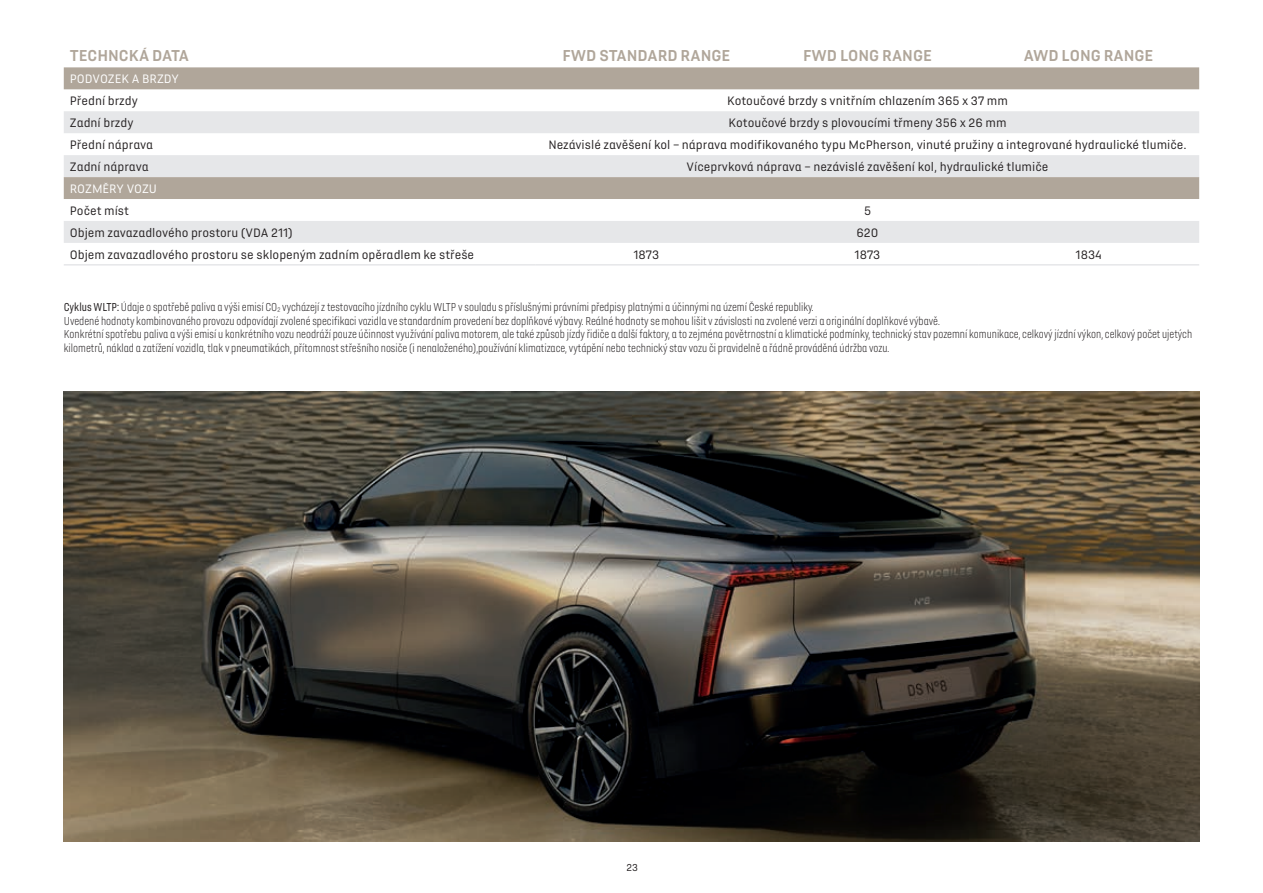
<style>
.page{position:relative;width:1263px;height:893px;background:#fff}
.page>*{position:absolute;margin:0;border:0;box-sizing:border-box;transform-origin:0 0}
.t1{font:700 16.5px "DS Automobiles";color:#b0a69a}
.t2{font:12.75px "DS Automobiles";color:#231f20}
.t3{font:12.75px "DS Automobiles";color:#fff}
.t4{font:300 12px/13.5px "DS Automobiles Condensed";color:#231f20}
.t5{font:10.5px "DS Automobiles";color:#231f20}
.s1{font-weight:400}
</style>
<div class="page">
<svg style="left:64px;top:67px;width:1135px;height:23px;fill:#b0a69a"></svg>
<svg style="left:64px;top:111px;width:1135px;height:132px;fill:#e6e7e9"></svg>
<hr style="left:64px;top:264px;width:472px;height:2px;background:#e6e7e9">
<hr style="left:536px;top:264px;width:221px;height:2px;background:#e6e7e9">
<hr style="left:757px;top:264px;width:221px;height:2px;background:#e6e7e9">
<hr style="left:978px;top:264px;width:221px;height:2px;background:#e6e7e9">
<img style="left:64px;top:391px;width:1135px;height:451px">
<h1 class="t1" style="left:70px;top:45px;width:11px">TECHNCKÁ</h1>
<h1 class="t1" style="left:152px;top:45px;width:10px">DATA</h1>
<h1 class="t1" style="left:562px;top:45px;width:169px">FWD STANDARD RANGE</h1>
<h1 class="t1" style="left:803px;top:45px;width:130px">FWD LONG RANGE</h1>
<h1 class="t1" style="left:1024px;top:45px;width:131px">AWD LONG RANGE</h1>
<p class="t3" style="left:70px;top:71px;width:111px">PODVOZEK A BRZDY</p>
<p class="t2" style="left:70px;top:93px;width:70px">Přední brzdy</p>
<p class="t2" style="left:727px;top:93px;width:282px">Kotoučové brzdy s vnitřním chlazením 365 x 37 mm</p>
<p class="t2" style="left:70px;top:115px;width:65px">Zadní brzdy</p>
<p class="t2" style="left:728px;top:115px;width:280px">Kotoučové brzdy s plovoucími třmeny 356 x 26 mm</p>
<p class="t2" style="left:70px;top:137px;width:85px">Přední náprava</p>
<p class="t2" style="left:548px;top:137px;width:640px">Nezávislé zavěšení kol – náprava modifikovaného typu McPherson, vinuté pružiny a integrované hydraulické tlumiče.</p>
<p class="t2" style="left:70px;top:159px;width:80px">Zadní náprava</p>
<p class="t2" style="left:686px;top:159px;width:363px">Víceprvková náprava – nezávislé zavěšení kol, hydraulické tlumiče</p>
<p class="t3" style="left:70px;top:181px;width:89px">ROZMĚRY VOZU</p>
<p class="t2" style="left:70px;top:203px;width:61px">Počet míst</p>
<p class="t2" style="left:864px;top:203px;width:9px">5</p>
<p class="t2" style="left:70px;top:225px;width:225px">Objem zavazadlového prostoru (VDA 211)</p>
<p class="t2" style="left:856px;top:225px;width:23px">620</p>
<p class="t2" style="left:70px;top:247px;width:406px">Objem zavazadlového prostoru se sklopeným zadním opěradlem ke střeše</p>
<p class="t2" style="left:633px;top:247px;width:27px">1873</p>
<p class="t2" style="left:855px;top:247px;width:27px">1873</p>
<p class="t2" style="left:1075px;top:247px;width:28px">1834</p>
<p class="t4" style="left:64px;top:300px;width:1130px"><span class="s1">Cyklus WLTP:</span> Údaje o spotřebě paliva a výši emisí CO<sub>2</sub> vycházejí z testovacího jízdního cyklu WLTP v souladu s příslušnými právními předpisy platnými a účinnými na území České republiky.<br>Uvedené hodnoty kombinovaného provozu odpovídají zvolené specifikaci vozidla ve standardním provedení bez doplňkové výbavy. Reálné hodnoty se mohou lišit v závislosti na zvolené verzi a originální doplňkové výbavě.<br>Konkrétní spotřebu paliva a výši emisí u konkrétního vozu neodráží pouze účinnost využívání paliva motorem, ale také způsob jízdy řidiče a další faktory, a to zejména povětrnostní a klimatické podmínky, technický stav pozemní komunikace, celkový jízdní výkon, celkový počet ujetých kilometrů, náklad a zatížení vozidla, tlak v pneumatikách, přítomnost střešního nosiče (i nenaloženého),používání klimatizace, vytápění nebo technický stav vozu či pravidelně a řádně prováděná údržba vozu.</p>
<p class="t5" style="left:626px;top:861px;width:13px">23</p>
</div>
